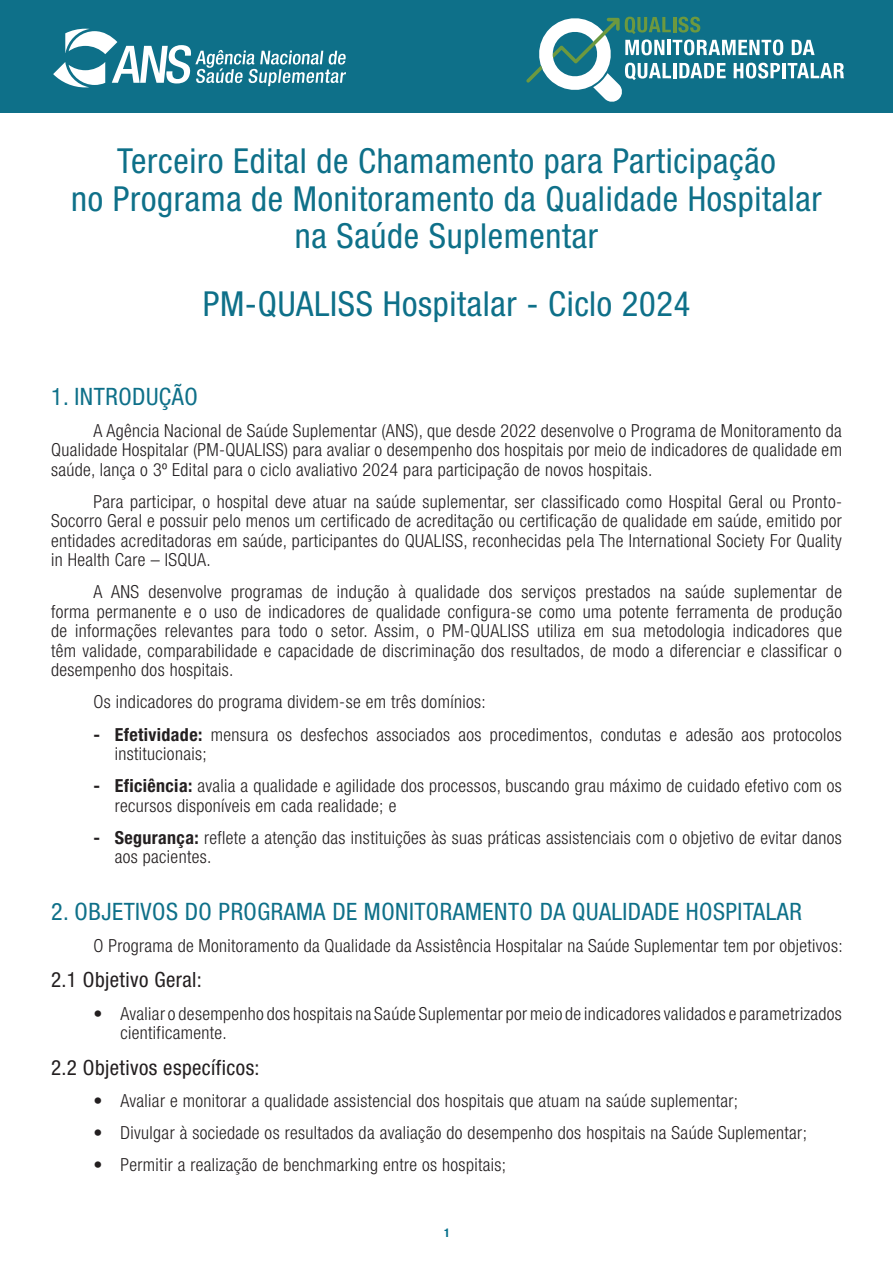
<style>
.page{position:relative;width:893px;height:1263px;background:#fff}
.page>*{position:absolute;margin:0;border:0;box-sizing:border-box;transform-origin:0 0}
.Título{font:condensed 34.5px/37.2px "Helvetica Neue LT Std";letter-spacing:.02em;color:#0e7089;text-align:center}
.Título-2{font:condensed 24px "Helvetica Neue LT Std";letter-spacing:.02em;color:#0e7089}
.subtitulo{font:condensed 21px "Helvetica Neue LT Std";letter-spacing:.02em;color:#231f20}
.t1{font:300 condensed 18px/19.5px "Helvetica Neue LT Std";letter-spacing:.02em;color:#231f20}
.t2{font:700 condensed 12px "Helvetica Neue LT Std";color:#006d89}
.s1{font-weight:700}
</style>
<div class="page">
<div style="left:0;top:0;width:893px;height:113px;background:#0e7089"></div>
<svg style="left:526px;top:16px;width:318px;height:85px"></svg>
<svg style="left:53px;top:29px;width:293px;height:58px"></svg>
<p class="Título" style="left:71px;top:142px;width:752px">Terceiro Edital de Chamamento para Participação<br>no Programa de Monitoramento da Qualidade Hospitalar na Saúde Suplementar</p>
<p class="Título" style="left:203px;top:285px;width:489px">PM-QUALISS Hospitalar - Ciclo 2024</p>
<p class="Título-2" style="left:51px;top:382px;width:148px">1. INTRODUÇÃO</p>
<p class="t1" style="left:51px;top:421px;width:792px;text-align:justify;text-indent:43px">A Agência Nacional de Saúde Suplementar (ANS), que desde 2022 desenvolve o Programa de Monitoramento da Qualidade Hospitalar (PM-QUALISS) para avaliar o desempenho dos hospitais por meio de indicadores de qualidade em saúde, lança o 3º Edital para o ciclo avaliativo 2024 para participação de novos hospitais.</p>
<p class="t1" style="left:51px;top:492px;width:792px;text-align:justify;text-indent:43px">Para participar, o hospital deve atuar na saúde suplementar, ser classificado como Hospital Geral ou Pronto-Socorro Geral e possuir pelo menos um certificado de acreditação ou certificação de qualidade em saúde, emitido por entidades acreditadoras em saúde, participantes do QUALISS, reconhecidas pela The International Society For Quality in Health Care – ISQUA.</p>
<p class="t1" style="left:51px;top:582px;width:792px;text-align:justify;text-indent:43px">A ANS desenvolve programas de indução à qualidade dos serviços prestados na saúde suplementar de forma permanente e o uso de indicadores de qualidade configura-se como uma potente ferramenta de produção de informações relevantes para todo o setor. Assim, o PM-QUALISS utiliza em sua metodologia indicadores que têm validade, comparabilidade e capacidade de discriminação dos resultados, de modo a diferenciar e classificar o desempenho dos hospitais.</p>
<p class="t1" style="left:94px;top:692px;width:394px">Os indicadores do programa dividem-se em três domínios:</p>
<p class="t1" style="left:115px;top:724px;width:729px;text-indent:-21px"><span class="s1">- Efetividade:</span> mensura os desfechos associados aos procedimentos, condutas e adesão aos protocolos institucionais;</p>
<p class="t1" style="left:115px;top:776px;width:729px;text-indent:-21px"><span class="s1">- Eficiência:</span> avalia a qualidade e agilidade dos processos, buscando grau máximo de cuidado efetivo com os recursos disponíveis em cada realidade; e</p>
<p class="t1" style="left:115px;top:827px;width:729px;text-indent:-21px"><span class="s1">- Segurança:</span> reflete a atenção das instituições às suas práticas assistenciais com o objetivo de evitar danos aos pacientes.</p>
<p class="Título-2" style="left:51px;top:897px;width:752px">2. OBJETIVOS DO PROGRAMA DE MONITORAMENTO DA QUALIDADE HOSPITALAR</p>
<p class="t1" style="left:94px;top:936px;width:751px">O Programa de Monitoramento da Qualidade da Assistência Hospitalar na Saúde Suplementar tem por objetivos:</p>
<p class="subtitulo" style="left:51px;top:968px;width:152px">2.1 Objetivo Geral:</p>
<p class="t1" style="left:121px;top:1003px;width:723px;text-indent:-27px">• Avaliar o desempenho dos hospitais na Saúde Suplementar por meio de indicadores validados e parametrizados cientificamente.</p>
<p class="subtitulo" style="left:51px;top:1055px;width:210px">2.2 Objetivos específicos:</p>
<p class="t1" style="left:94px;top:1090px;width:646px">• Avaliar e monitorar a qualidade assistencial dos hospitais que atuam na saúde suplementar;</p>
<p class="t1" style="left:94px;top:1122px;width:715px">• Divulgar à sociedade os resultados da avaliação do desempenho dos hospitais na Saúde Suplementar;</p>
<p class="t1" style="left:94px;top:1155px;width:414px">• Permitir a realização de benchmarking entre os hospitais;</p>
<p class="t2" style="left:444px;top:1225px;width:7px">1</p>
</div>
